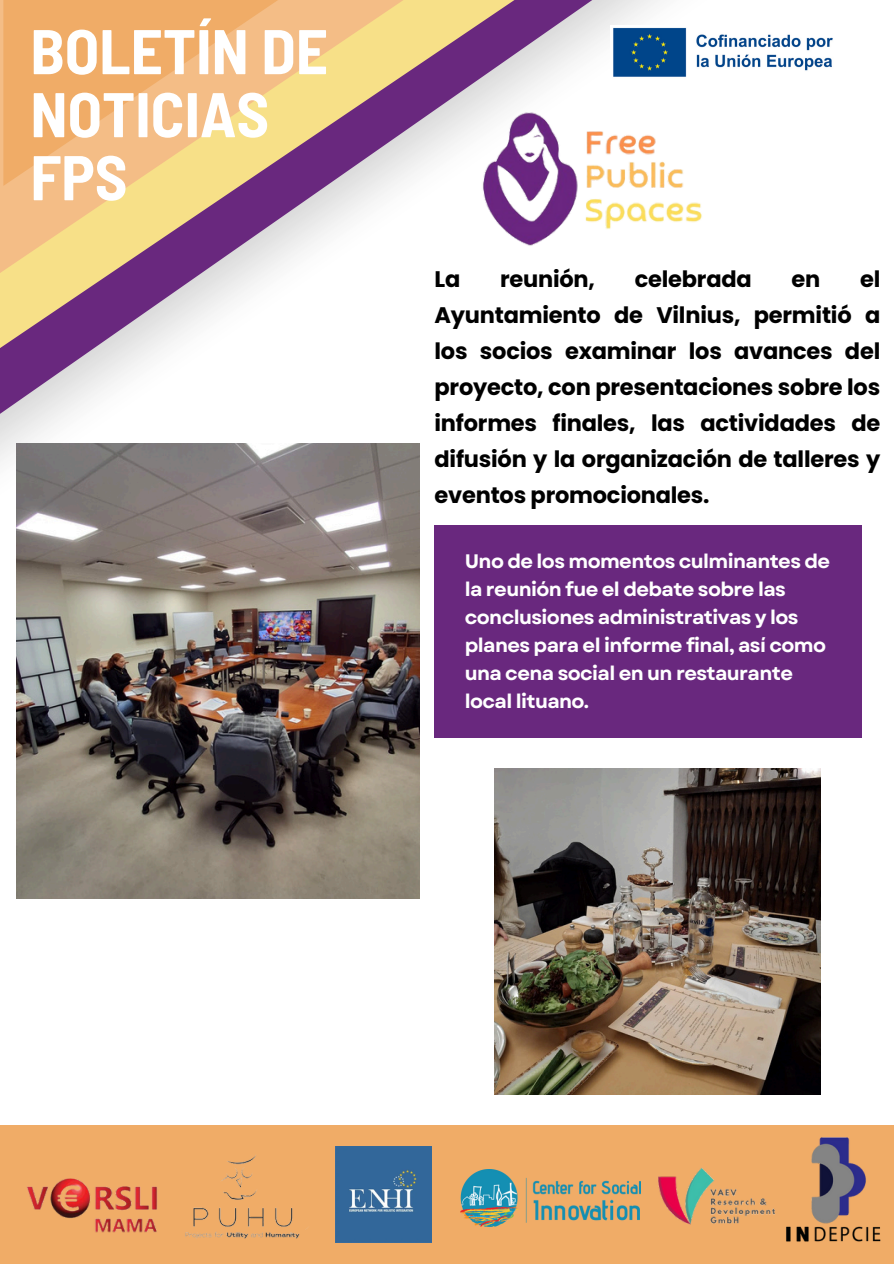
<style>
.page{position:relative;width:894px;height:1264px;background:#fff}
.page>*{position:absolute;margin:0;border:0;box-sizing:border-box;transform-origin:0 0}
.t1{font:700 semi-condensed 63px/63px "Barlow";color:#fff}
.t2{font:700 22.5px/36px "Poppins";letter-spacing:-.01em;color:#000;text-align:justify}
.t3{font:700 19.5px/28.2px "Garet";letter-spacing:-.03em;color:#fff}
</style>
<div class="page">
<svg style="left:0;top:0;width:862px;height:640px"></svg>
<svg style="left:421px;top:0;width:204px;height:358px"></svg>
<svg style="left:0;top:0;width:421px;height:421px"></svg>
<svg style="left:3px;top:0;width:395px;height:186px;background:#e6b27d"></svg>
<div style="left:434px;top:525px;width:427px;height:213px;background:#69287e"></div>
<img style="left:17px;top:444px;width:402px;height:454px">
<div style="left:0;top:1125px;width:893px;height:138px;background:#f0ac67"></div>
<img style="left:27px;top:1178px;width:130px;height:55px">
<img style="left:185px;top:1155px;width:122px;height:84px">
<img style="left:336px;top:1146px;width:95px;height:96px">
<img style="left:461px;top:1169px;width:179px;height:57px">
<img style="left:658px;top:1167px;width:117px;height:58px">
<img style="left:786px;top:1137px;width:95px;height:105px">
<img style="left:434px;top:86px;width:316px;height:174px">
<img style="left:494px;top:768px;width:326px;height:326px">
<img style="left:610px;top:25px;width:252px;height:54px">
<p class="t1" style="left:30px;top:17px;width:299px">BOLETÍN DE<br>NOTICIAS<br>FPS</p>
<p class="t2" style="left:434px;top:261px;width:27px">La</p>
<p class="t2" style="left:500px;top:261px;width:96px">reunión,</p>
<p class="t2" style="left:634px;top:261px;width:118px">celebrada</p>
<p class="t2" style="left:791px;top:261px;width:30px">en</p>
<p class="t2" style="left:434px;top:261px;width:447px;text-indent:425px">el Ayuntamiento de Vilnius, permitió a los socios examinar los avances del proyecto, con presentaciones sobre los informes finales, las actividades de difusión y la organización de talleres y eventos promocionales.</p>
<h3 class="t3" style="left:464px;top:546px;width:367px">Uno de los momentos culminantes de la reunión fue el debate sobre las conclusiones administrativas y los planes para el informe final, así como una cena social en un restaurante local lituano.</h3>
</div>
